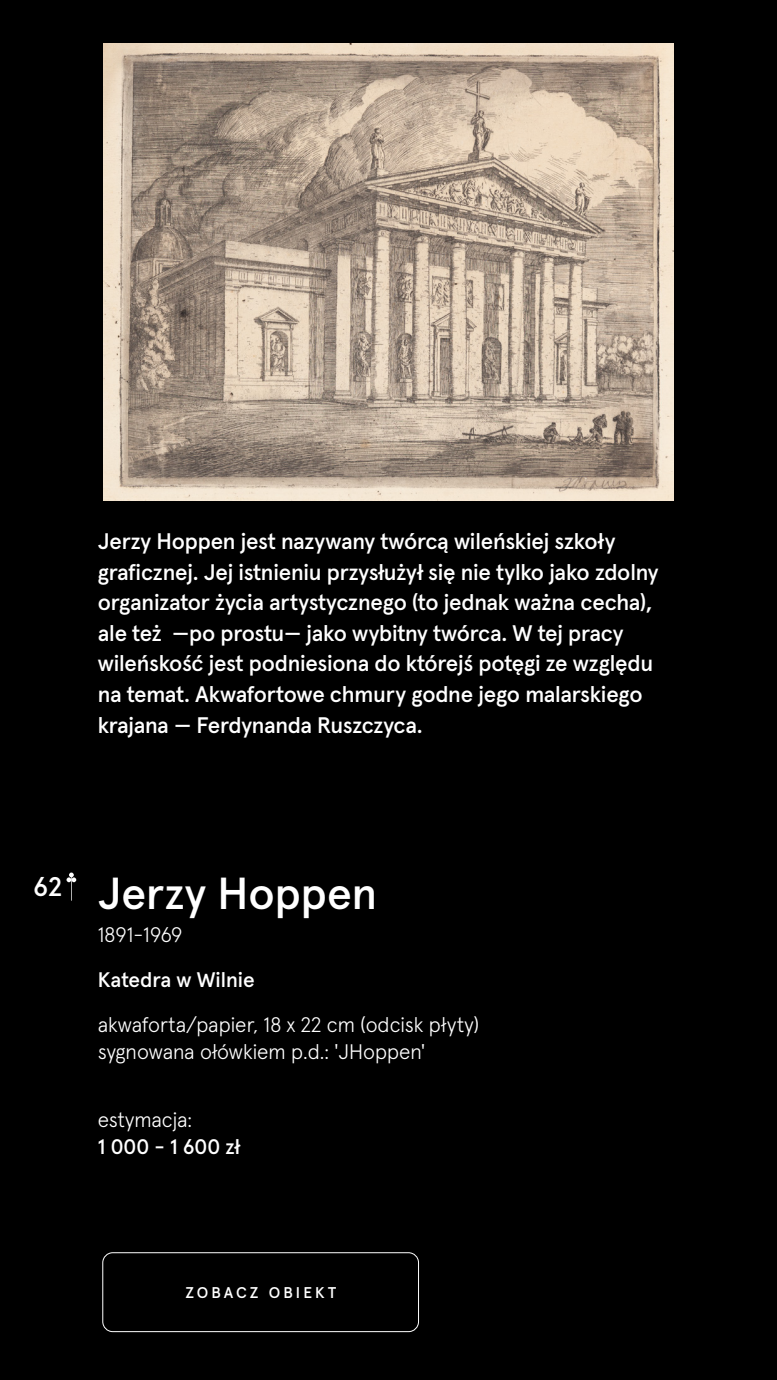
<style>
.page{position:relative;width:777px;height:1380px;background:#fff}
.page>*{position:absolute;margin:0;border:0;box-sizing:border-box;transform-origin:0 0}
.t1{font:500 44.81px "Apercu";color:#fff}
.t2{font:500 26.94px "Apercu";color:#fff}
.t3{font:500 22.5px/30.6px "Apercu";letter-spacing:-.01em;color:#fff}
.t4{font:300 21px/27.1px "Apercu";color:#fff}
.t5{font:500 21px "Apercu";color:#fff}
.t6{font:500 15.56px "Apercu";letter-spacing:.195em;color:#fff}
</style>
<div class="page">
<div style="left:0;top:0;width:776px;height:1380px;background:#000"></div>
<div style="left:102px;top:1252px;width:316px;height:80px;border:1px solid #fff;border-radius:10px"></div>
<img style="left:103px;top:44px;width:570px;height:456px">
<svg style="left:66px;top:873px;width:10px;height:28px"></svg>
<p class="t3" style="left:98px;top:524px;width:562px">Jerzy Hoppen jest nazywany twórcą wileńskiej szkoły graficznej. Jej istnieniu przysłużył się nie tylko jako zdolny organizator życia artystycznego (to jednak ważna cecha), ale też —po prostu— jako wybitny twórca. W tej pracy wileńskość jest podniesiona do którejś potęgi ze względu na temat. Akwafortowe chmury godne jego malarskiego krajana — Ferdynanda Ruszczyca.</p>
<p class="t2" style="left:33px;top:866px;width:30px">62</p>
<h1 class="t1" style="left:98px;top:858px;width:281px">Jerzy Hoppen</h1>
<p class="t4" style="left:98px;top:919px;width:86px">1891-1969</p>
<p class="t5" style="left:98px;top:963px;width:158px">Katedra w Wilnie</p>
<p class="t4" style="left:98px;top:1009px;width:382px">akwaforta/papier, 18 x 22 cm (odcisk płyty) sygnowana ołówkiem p.d.: 'JHoppen'</p>
<p class="t4" style="left:98px;top:1104px;width:96px">estymacja:</p>
<p class="t5" style="left:98px;top:1130px;width:144px">1 000 - 1 600 zł</p>
<p class="t6" style="left:185px;top:1280px;width:152px">ZOBACZ OBIEKT</p>
</div>
